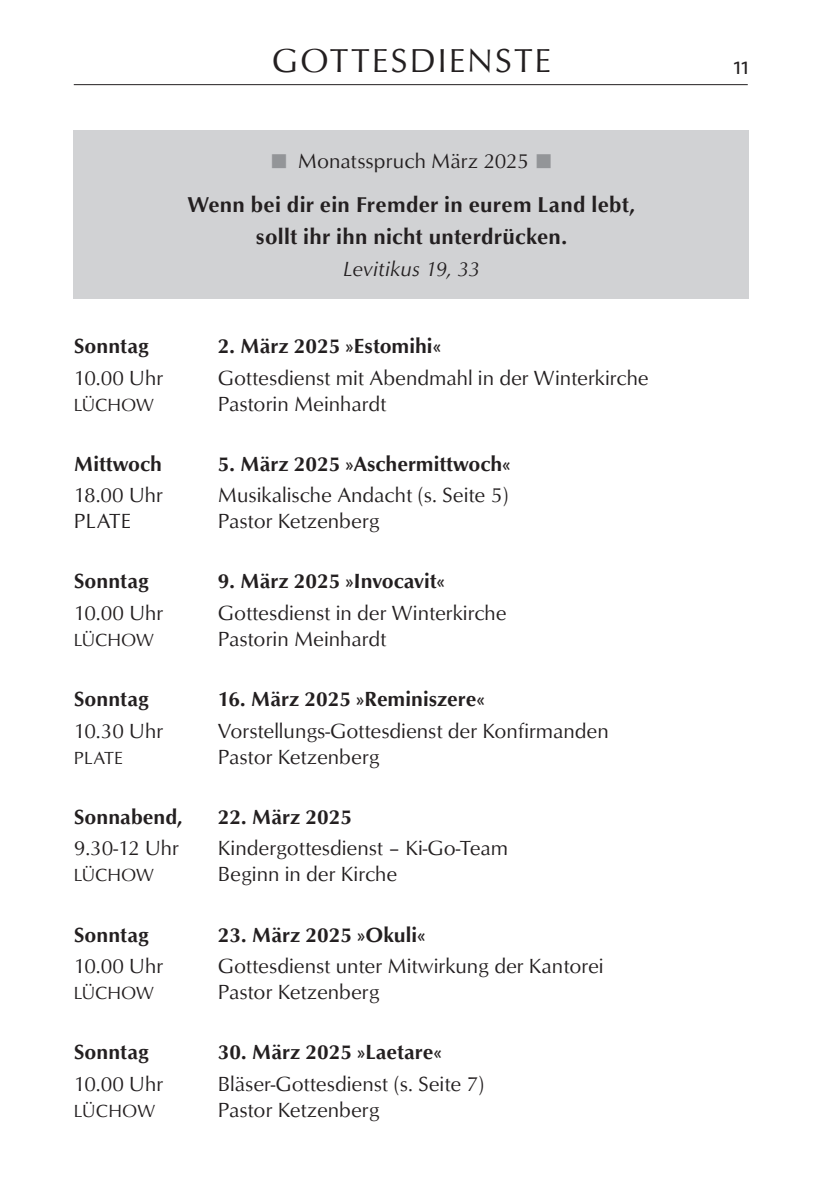
<style>
.page{position:relative;width:840px;height:1191px;background:#fff}
.page>*{position:absolute;margin:0;border:0;box-sizing:border-box;transform-origin:0 0}
.t1{font:34px "Optus T";color:#231f20}
.t2{font:300 24px "The Sans";color:#231f20}
.t3{font:500 22px/32px "Optus T";letter-spacing:.01em;color:#231f20;text-align:center}
.t4{font:21px "Optus T";color:#231f20}
.t5{font:500 21px "Optus T";color:#231f20}
.t6{font:italic 21px "Optus T";letter-spacing:.005em;color:#231f20}
.t7{font:18px "Optus T";letter-spacing:-.005em;color:#231f20}
.s1{color:#939598}
</style>
<div class="page">
<hr style="left:74px;top:84px;width:673px;height:1px;background:#231f20">
<div style="left:74px;top:130px;width:674px;height:168px;background:#d1d2d4"></div>
<h1 class="t1" style="left:272px;top:41px;width:80px">gottesdienste</h1>
<p class="t4" style="left:270px;top:149px;width:284px"><span class="s1">■</span> Monatsspruch März 2025 <span class="s1">■</span></p>
<p class="t3" style="left:187px;top:188px;width:449px">Wenn bei dir ein Fremder in eurem Land lebt, sollt ihr ihn nicht unterdrücken.</p>
<p class="t6" style="left:343px;top:256px;width:138px">Levitikus 19, 33</p>
<p class="t5" style="left:74px;top:334px;width:76px">Sonntag</p>
<p class="t5" style="left:218px;top:334px;width:224px">2. März 2025 »Estomihi«</p>
<p class="t4" style="left:74px;top:365px;width:91px">10.00 Uhr</p>
<p class="t4" style="left:218px;top:365px;width:432px">Gottesdienst mit Abendmahl in der Winterkirche</p>
<p class="t7" style="left:74px;top:394px;width:82px">LÜCHOW</p>
<p class="t4" style="left:218px;top:391px;width:170px">Pastorin Meinhardt</p>
<p class="t5" style="left:74px;top:451px;width:90px">Mittwoch</p>
<p class="t5" style="left:218px;top:451px;width:294px">5. März 2025 »Aschermittwoch«</p>
<p class="t4" style="left:74px;top:483px;width:91px">18.00 Uhr</p>
<p class="t4" style="left:218px;top:483px;width:292px">Musikalische Andacht (s. Seite 5)</p>
<p class="t4" style="left:74px;top:509px;width:11px">plate</p>
<p class="t4" style="left:218px;top:509px;width:163px">Pastor Ketzenberg</p>
<p class="t5" style="left:74px;top:569px;width:76px">Sonntag</p>
<p class="t5" style="left:218px;top:569px;width:228px">9. März 2025 »Invocavit«</p>
<p class="t4" style="left:74px;top:601px;width:91px">10.00 Uhr</p>
<p class="t4" style="left:218px;top:601px;width:290px">Gottesdienst in der Winterkirche</p>
<p class="t7" style="left:74px;top:629px;width:82px">LÜCHOW</p>
<p class="t4" style="left:218px;top:627px;width:170px">Pastorin Meinhardt</p>
<p class="t5" style="left:74px;top:687px;width:76px">Sonntag</p>
<p class="t5" style="left:218px;top:687px;width:268px">16. März 2025 »Reminiszere«</p>
<p class="t4" style="left:74px;top:718px;width:91px">10.30 Uhr</p>
<p class="t4" style="left:218px;top:718px;width:392px">Vorstellungs-Gottesdienst der Konfirmanden</p>
<p class="t7" style="left:74px;top:747px;width:9px">plate</p>
<p class="t4" style="left:218px;top:744px;width:163px">Pastor Ketzenberg</p>
<p class="t5" style="left:74px;top:804px;width:110px">Sonnabend,</p>
<p class="t5" style="left:218px;top:804px;width:135px">22. März 2025</p>
<p class="t4" style="left:74px;top:836px;width:107px">9.30-12 Uhr</p>
<p class="t4" style="left:218px;top:836px;width:291px">Kindergottesdienst – Ki-Go-Team</p>
<p class="t7" style="left:74px;top:865px;width:82px">LÜCHOW</p>
<p class="t4" style="left:218px;top:862px;width:181px">Beginn in der Kirche</p>
<p class="t5" style="left:74px;top:922px;width:76px">Sonntag</p>
<p class="t5" style="left:218px;top:922px;width:209px">23. März 2025 »Okuli«</p>
<p class="t4" style="left:74px;top:954px;width:91px">10.00 Uhr</p>
<p class="t4" style="left:218px;top:954px;width:387px">Gottesdienst unter Mitwirkung der Kantorei</p>
<p class="t7" style="left:74px;top:982px;width:82px">LÜCHOW</p>
<p class="t4" style="left:218px;top:980px;width:163px">Pastor Ketzenberg</p>
<p class="t5" style="left:74px;top:1040px;width:76px">Sonntag</p>
<p class="t5" style="left:218px;top:1040px;width:225px">30. März 2025 »Laetare«</p>
<p class="t4" style="left:74px;top:1071px;width:91px">10.00 Uhr</p>
<p class="t4" style="left:218px;top:1071px;width:268px">Bläser-Gottesdienst (s. Seite 7)</p>
<p class="t7" style="left:74px;top:1100px;width:13px">lüch</p>
<p class="t7" style="left:122px;top:1100px;width:30px">ow</p>
<p class="t4" style="left:218px;top:1097px;width:163px">Pastor Ketzenberg</p>
<p class="t2" style="left:733px;top:46px;width:17px">11</p>
</div>
